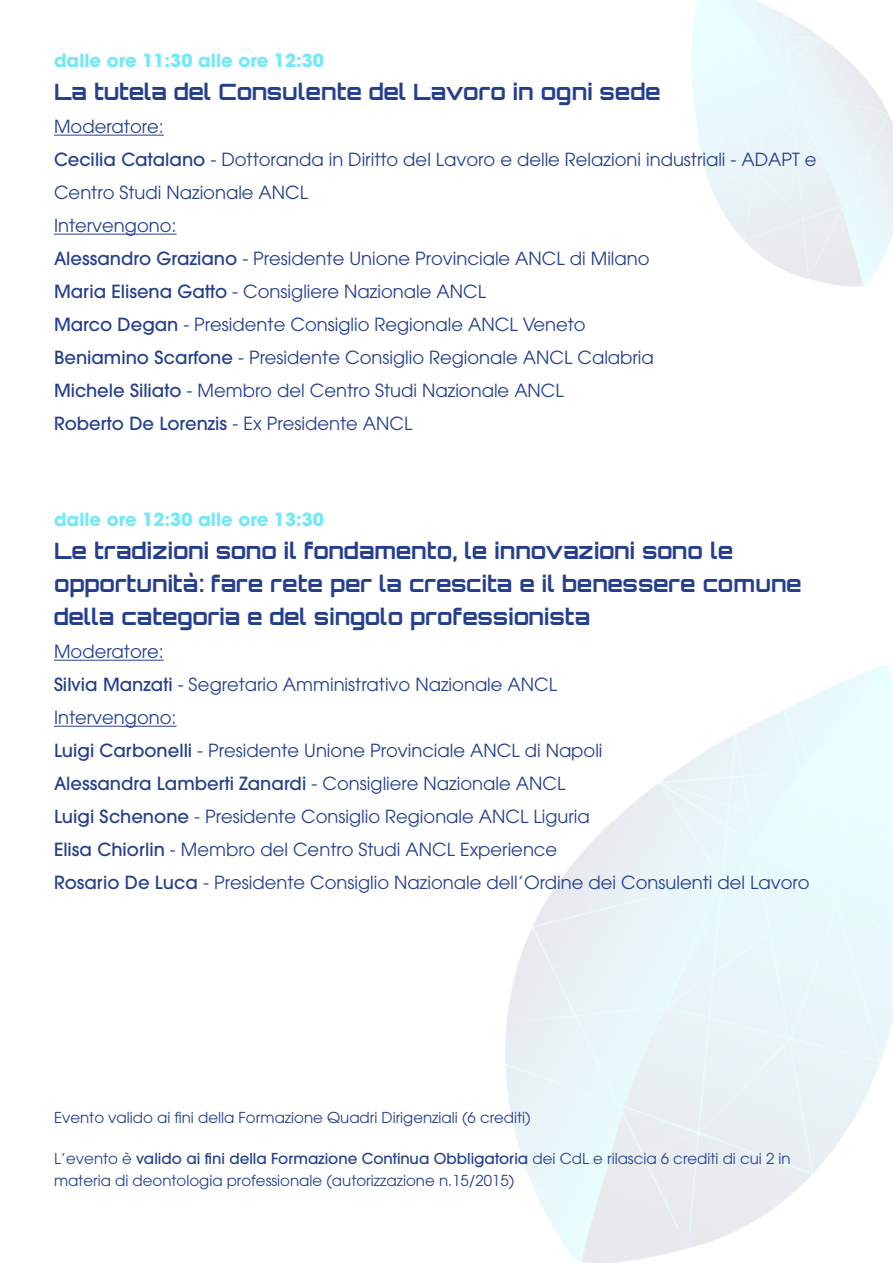
<style>
.page{position:relative;width:893px;height:1263px;background:#fff}
.page>*{position:absolute;margin:0;border:0;box-sizing:border-box;transform-origin:0 0}
.t1{font:700 22.5px/33px "Orbitron";color:#253f8e}
.t2{font:18px/33px "ITC Avant Garde Pro";color:#253f8e}
.t3{font:500 18px "ITC Avant Garde Pro";color:#253f8e}
.t4{font:700 18px "ITC Avant Garde Pro";color:#71e9f8}
.t5{font:15px/22.5px "ITC Avant Garde Pro";color:#253f8e}
.s1{font-weight:500}
.s2{font-weight:400}
</style>
<div class="page">
<hr style="left:54px;top:135px;width:110px;height:1px;background:#253f8e">
<hr style="left:54px;top:234px;width:123px;height:1px;background:#253f8e">
<hr style="left:54px;top:660px;width:110px;height:1px;background:#253f8e">
<hr style="left:54px;top:726px;width:123px;height:1px;background:#253f8e">
<p class="t4" style="left:54px;top:49px;width:272px">dalle ore 11:30 alle ore 12:30</p>
<p class="t1" style="left:54px;top:76px;width:608px">La tutela del Consulente del Lavoro in ogni sede</p>
<p class="t2" style="left:54px;top:110px;width:111px">Moderatore:</p>
<p class="t2" style="left:54px;top:143px;width:764px"><span class="s1">Cecilia Catalano</span> - Dottoranda in Diritto del Lavoro e delle Relazioni industriali - ADAPT e<br>Centro Studi Nazionale ANCL</p>
<p class="t2" style="left:54px;top:209px;width:124px">Intervengono:</p>
<p class="t2" style="left:54px;top:242px;width:597px"><span class="s1">Alessandro Graziano</span> - Presidente Unione Provinciale ANCL di Milano</p>
<p class="t2" style="left:54px;top:275px;width:433px"><span class="s1">Maria Elisena Gatto</span> - Consigliere Nazionale ANCL</p>
<p class="t2" style="left:54px;top:308px;width:533px"><span class="s1">Marco Degan</span> - Presidente Consiglio Regionale ANCL Veneto</p>
<p class="t2" style="left:54px;top:341px;width:601px"><span class="s1">Beniamino Scarfone</span> - Presidente Consiglio Regionale ANCL Calabria</p>
<p class="t2" style="left:54px;top:374px;width:511px"><span class="s1">Michele Siliato</span> - Membro del Centro Studi Nazionale ANCL</p>
<p class="t3" style="left:54px;top:412px;width:360px">Roberto De Lorenzis <span class="s2">- Ex Presidente ANCL</span></p>
<p class="t4" style="left:54px;top:508px;width:272px">dalle ore 12:30 alle ore 13:30</p>
<p class="t1" style="left:54px;top:535px;width:749px">Le tradizioni sono il fondamento, le innovazioni sono le opportunità: fare rete per la crescita e il benessere comune della categoria e del singolo professionista</p>
<p class="t2" style="left:54px;top:635px;width:111px">Moderatore:</p>
<p class="t2" style="left:54px;top:668px;width:505px"><span class="s1">Silvia Manzati</span> - Segretario Amministrativo Nazionale ANCL</p>
<p class="t2" style="left:54px;top:701px;width:124px">Intervengono:</p>
<p class="t2" style="left:54px;top:734px;width:550px"><span class="s1">Luigi Carbonelli</span> - Presidente Unione Provinciale ANCL di Napoli</p>
<p class="t3" style="left:54px;top:772px;width:513px">Alessandra Lamberti Zanardi <span class="s2">- Consigliere Nazionale ANCL</span></p>
<p class="t2" style="left:54px;top:800px;width:537px"><span class="s1">Luigi Schenone</span> - Presidente Consiglio Regionale ANCL Liguria</p>
<p class="t2" style="left:54px;top:833px;width:505px"><span class="s1">Elisa Chiorlin</span> - Membro del Centro Studi ANCL Experience</p>
<p class="t2" style="left:54px;top:866px;width:757px"><span class="s1">Rosario De Luca</span> - Presidente Consiglio Nazionale dell’Ordine dei Consulenti del Lavoro</p>
<p class="t5" style="left:54px;top:1106px;width:478px">Evento valido ai fini della Formazione Quadri Dirigenziali (6 crediti)</p>
<p class="t5" style="left:54px;top:1147px;width:738px">L’evento è <span class="s1">valido ai fini della Formazione Continua Obbligatoria</span> dei CdL e rilascia 6 crediti di cui 2 in materia di deontologia professionale (autorizzazione n.15/2015)</p>
</div>
